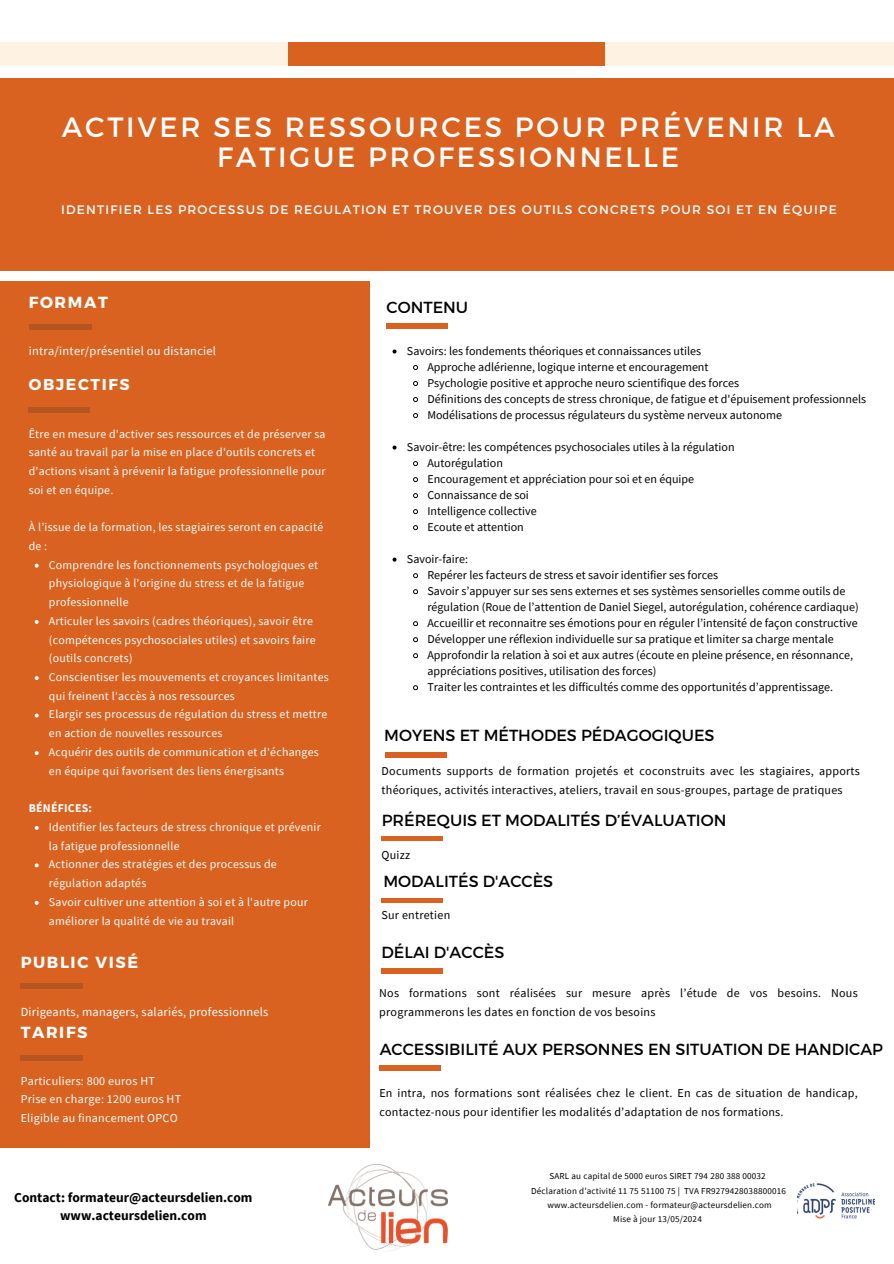
<style>
.page{position:relative;width:894px;height:1264px;background:#fff}
.page>*{position:absolute;margin:0;border:0;box-sizing:border-box;transform-origin:0 0}
.t1{font:27.9px/29.7px "Montserrat";letter-spacing:.1em;color:#fff;text-align:center}
.t2{font:16.05px "Montserrat";color:#000}
.t3{font:700 16.05px "Montserrat";letter-spacing:.1em;color:#fff}
.t4{font:700 15.75px "Montserrat";letter-spacing:.1em;color:#fff}
.t5{font:700 13.5px/18px "Source Sans Pro";color:#000;text-align:center}
.t6{font:12.45px "Source Sans Pro";letter-spacing:.02em;color:#fff}
.t7{font:12.3px "Montserrat";letter-spacing:.1em;color:#fff}
.t8{font:12px/16px "Source Sans Pro";color:#000}
.t9{font:12px/19px "Source Sans Pro";letter-spacing:.02em;color:#000}
.t10{font:12px/18.6px "Source Sans Pro";letter-spacing:.02em;color:#fff}
.t11{font:11.85px/18.8px "Source Sans Pro";letter-spacing:.02em;color:#fff}
.t12{font:700 11.85px "Source Sans Pro";letter-spacing:.02em;color:#fff}
.t13{font:9px "Source Sans Pro";letter-spacing:.02em;color:#000}
</style>
<div class="page">
<div style="left:0;top:282px;width:369px;height:981px;background:#da6220"></div>
<div style="left:0;top:78px;width:893px;height:192px;background:#da6220"></div>
<div style="left:29px;top:324px;width:62px;height:6px;background:#b55521"></div>
<div style="left:21px;top:1054px;width:62px;height:6px;background:#b55521"></div>
<div style="left:21px;top:983px;width:62px;height:6px;background:#b55521"></div>
<svg style="left:35px;top:563px;width:4px;height:4px"></svg>
<svg style="left:35px;top:620px;width:4px;height:4px"></svg>
<svg style="left:35px;top:676px;width:4px;height:4px"></svg>
<svg style="left:35px;top:713px;width:4px;height:4px"></svg>
<svg style="left:35px;top:751px;width:4px;height:4px"></svg>
<svg style="left:35px;top:826px;width:4px;height:3px"></svg>
<svg style="left:35px;top:863px;width:4px;height:4px"></svg>
<svg style="left:35px;top:900px;width:4px;height:4px"></svg>
<div style="left:29px;top:407px;width:61px;height:5px;background:#b55521"></div>
<div style="left:0;top:42px;width:288px;height:24px;background:#fef2e3"></div>
<div style="left:288px;top:42px;width:317px;height:24px;background:#da6220"></div>
<div style="left:605px;top:42px;width:288px;height:24px;background:#fef2e3"></div>
<div style="left:0;top:1147px;width:444px;height:116px;background:#fff"></div>
<img style="left:328px;top:1164px;width:120px;height:87px">
<div style="left:385px;top:752px;width:61px;height:5px;background:#da6220"></div>
<hr style="left:381px;top:836px;width:62px;height:4px;background:#da6220">
<hr style="left:386px;top:324px;width:62px;height:4px;background:#da6220">
<hr style="left:381px;top:898px;width:62px;height:4px;background:#da6220">
<div style="left:379px;top:1065px;width:62px;height:5px;background:#da6220"></div>
<div style="left:381px;top:968px;width:62px;height:5px;background:#da6220"></div>
<svg style="left:392px;top:349px;width:4px;height:4px"></svg>
<svg style="left:413px;top:365px;width:5px;height:5px"></svg>
<svg style="left:413px;top:381px;width:5px;height:5px"></svg>
<svg style="left:413px;top:397px;width:5px;height:5px"></svg>
<svg style="left:413px;top:413px;width:5px;height:6px"></svg>
<svg style="left:392px;top:445px;width:4px;height:4px"></svg>
<svg style="left:413px;top:461px;width:5px;height:6px"></svg>
<svg style="left:413px;top:477px;width:5px;height:6px"></svg>
<svg style="left:413px;top:493px;width:5px;height:6px"></svg>
<svg style="left:413px;top:509px;width:5px;height:6px"></svg>
<svg style="left:413px;top:525px;width:5px;height:6px"></svg>
<svg style="left:392px;top:557px;width:4px;height:4px"></svg>
<svg style="left:413px;top:573px;width:5px;height:6px"></svg>
<svg style="left:413px;top:589px;width:5px;height:6px"></svg>
<svg style="left:413px;top:621px;width:5px;height:6px"></svg>
<svg style="left:413px;top:637px;width:5px;height:6px"></svg>
<svg style="left:413px;top:653px;width:5px;height:6px"></svg>
<svg style="left:413px;top:685px;width:5px;height:6px"></svg>
<img style="left:797px;top:1183px;width:77px;height:35px">
<h2 class="t1" style="left:62px;top:111px;width:774px">ACTIVER SES RESSOURCES POUR PRÉVENIR LA<br>FATIGUE PROFESSIONNELLE</h2>
<h6 class="t7" style="left:61px;top:201px;width:776px">IDENTIFIER LES PROCESSUS DE REGULATION ET TROUVER DES OUTILS CONCRETS POUR SOI ET EN ÉQUIPE</h6>
<p class="t3" style="left:29px;top:292px;width:80px">FORMAT</p>
<h1 class="t6" style="left:29px;top:343px;width:189px">intra/inter/présentiel ou distanciel</h1>
<h2 class="t4" style="left:29px;top:374px;width:102px">OBJECTIFS</h2>
<p class="t11" style="left:29px;top:424px;width:298px">Être en mesure d'activer ses ressources et de préserver sa santé au travail par la mise en place d'outils concrets et d'actions visant à prévenir la fatigue professionnelle pour soi et en équipe.</p>
<p class="t11" style="left:29px;top:517px;width:296px">À l’issue de la formation, les stagiaires seront en capacité de :</p>
<p class="t11" style="left:49px;top:555px;width:271px">Comprendre les fonctionnements psychologiques et physiologique à l'origine du stress et de la fatigue professionnelle</p>
<p class="t11" style="left:49px;top:611px;width:268px">Articuler les savoirs (cadres théoriques), savoir être (compétences psychosociales utiles) et savoirs faire (outils concrets)</p>
<p class="t11" style="left:49px;top:667px;width:281px">Conscientiser les mouvements et croyances limitantes qui freinent l'accès à nos ressources</p>
<p class="t11" style="left:49px;top:705px;width:280px">Elargir ses processus de régulation du stress et mettre en action de nouvelles ressources</p>
<p class="t11" style="left:49px;top:742px;width:271px">Acquérir des outils de communication et d'échanges en équipe qui favorisent des liens énergisants</p>
<p class="t12" style="left:29px;top:800px;width:65px">BÉNÉFICES:</p>
<p class="t11" style="left:49px;top:817px;width:273px">Identifier les facteurs de stress chronique et prévenir la fatigue professionnelle</p>
<p class="t11" style="left:49px;top:854px;width:229px">Actionner des stratégies et des processus de régulation adaptés</p>
<p class="t11" style="left:49px;top:892px;width:260px">Savoir cultiver une attention à soi et à l'autre pour améliorer la qualité de vie au travail</p>
<h2 class="t3" style="left:21px;top:951px;width:119px">PUBLIC VISÉ</h2>
<h6 class="t6" style="left:21px;top:1003px;width:249px">Dirigeants, managers, salariés, professionnels</h6>
<h4 class="t3" style="left:21px;top:1021px;width:68px">TARIFS</h4>
<h3 class="t10" style="left:21px;top:1071px;width:162px">Particuliers: 800 euros HT<br>Prise en charge: 1200 euros HT<br>Eligible au financement OPCO</h3>
<p class="t5" style="left:14px;top:1188px;width:240px">Contact: formateur@acteursdelien.com www.acteursdelien.com</p>
<p class="t2" style="left:386px;top:297px;width:83px">CONTENU</p>
<p class="t8" style="left:407px;top:342px;width:296px">Savoirs: les fondements théoriques et connaissances utiles</p>
<p class="t8" style="left:427px;top:358px;width:283px">Approche adlérienne, logique interne et encouragement</p>
<p class="t8" style="left:427px;top:374px;width:313px">Psychologie positive et approche neuro scientifique des forces</p>
<p class="t8" style="left:427px;top:390px;width:440px">Définitions des concepts de stress chronique, de fatigue et d'épuisement professionnels</p>
<h3 class="t8" style="left:427px;top:406px;width:356px">Modélisations de processus régulateurs du système nerveux autonome</h3>
<p class="t8" style="left:407px;top:438px;width:329px">Savoir-être: les compétences psychosociales utiles à la régulation</p>
<h3 class="t8" style="left:427px;top:454px;width:77px">Autorégulation</h3>
<p class="t8" style="left:427px;top:470px;width:268px">Encouragement et appréciation pour soi et en équipe</p>
<h3 class="t8" style="left:427px;top:486px;width:103px">Connaissance de soi</h3>
<p class="t8" style="left:427px;top:502px;width:111px">Intelligence collective</p>
<h3 class="t8" style="left:427px;top:518px;width:98px">Ecoute et attention</h3>
<p class="t8" style="left:407px;top:550px;width:63px">Savoir-faire:</p>
<h3 class="t8" style="left:427px;top:566px;width:292px">Repérer les facteurs de stress et savoir identifier ses forces</h3>
<p class="t8" style="left:427px;top:582px;width:432px">Savoir s’appuyer sur ses sens externes et ses systèmes sensorielles comme outils de régulation (Roue de l’attention de Daniel Siegel, autorégulation, cohérence cardiaque)</p>
<h5 class="t8" style="left:427px;top:614px;width:431px">Accueillir et reconnaitre ses émotions pour en réguler l’intensité de façon constructive</h5>
<p class="t8" style="left:427px;top:630px;width:408px">Développer une réflexion individuelle sur sa pratique et limiter sa charge mentale</p>
<p class="t8" style="left:427px;top:646px;width:427px">Approfondir la relation à soi et aux autres (écoute en pleine présence, en résonnance, appréciations positives, utilisation des forces)</p>
<p class="t8" style="left:427px;top:678px;width:407px">Traiter les contraintes et les difficultés comme des opportunités d’apprentissage.</p>
<p class="t2" style="left:384px;top:725px;width:331px">MOYENS ET MÉTHODES PÉDAGOGIQUES</p>
<p class="t9" style="left:381px;top:761px;width:479px">Documents supports de formation projetés et coconstruits avec les stagiaires, apports théoriques, activités interactives, ateliers, travail en sous-groupes, partage de pratiques</p>
<h6 class="t2" style="left:381px;top:809px;width:346px">PRÉREQUIS ET MODALITÉS D’ÉVALUATION</h6>
<p class="t8" style="left:381px;top:846px;width:30px">Quizz</p>
<p class="t2" style="left:383px;top:871px;width:171px">MODALITÉS D'ACCÈS</p>
<p class="t9" style="left:381px;top:905px;width:70px">Sur entretien</p>
<p class="t2" style="left:381px;top:941px;width:124px">DÉLAI D'ACCÈS</p>
<p class="t9" style="left:379px;top:983px;width:480px">Nos formations sont réalisées sur mesure après l’étude de vos besoins. Nous programmerons les dates en fonction de vos besoins</p>
<p class="t2" style="left:379px;top:1038px;width:504px">ACCESSIBILITÉ AUX PERSONNES EN SITUATION DE HANDICAP</p>
<p class="t9" style="left:379px;top:1083px;width:479px">En intra, nos formations sont réalisées chez le client. En cas de situation de handicap, contactez-nous pour identifier les modalités d’adaptation de nos formations.</p>
<p class="t13" style="left:549px;top:1170px;width:218px">SARL au capital de 5000 euros SIRET 794 280 388 00032</p>
<p class="t13" style="left:531px;top:1184px;width:256px">Déclaration d’activité 11 75 51100 75 | TVA FR9279428038800016</p>
<p class="t13" style="left:547px;top:1199px;width:226px">www.acteursdelien.com - formateur@acteursdelien.com</p>
<p class="t13" style="left:613px;top:1213px;width:90px">Mise à jour 13/05/2024</p>
</div>
